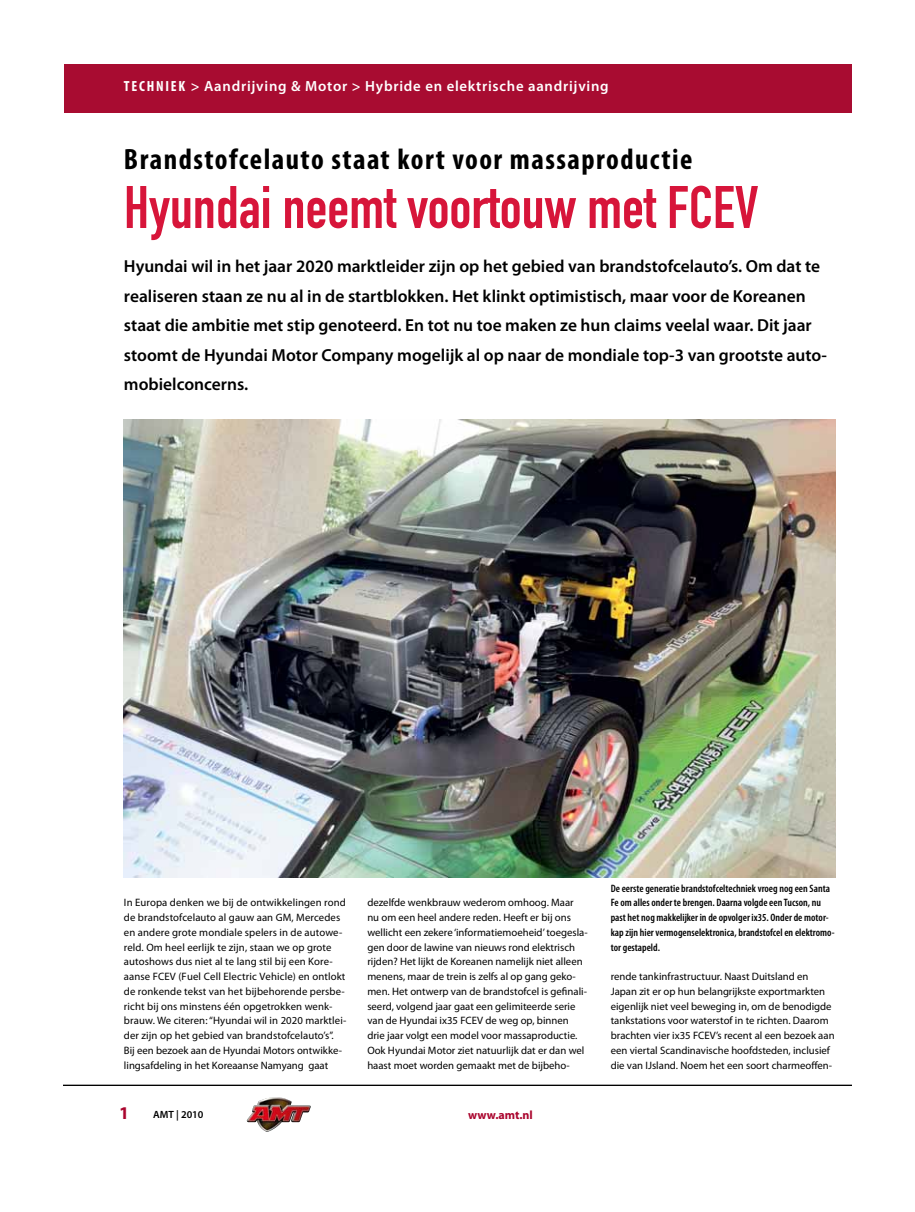
<style>
.page{position:relative;width:915px;height:1212px;background:#fff}
.page>*{position:absolute;margin:0;border:0;box-sizing:border-box;transform-origin:0 0}
.t1{font:58.95px "DIN Engschrift Std";color:#d7153a}
.t2{font:700 condensed 29.55px "Myriad Pro";letter-spacing:.05em;color:#000}
.t3{font:700 18px "Myriad Pro";color:#aa052e}
.t4{font:600 17.4px/29.5px "Myriad Pro";color:#000}
.t5{font:600 14.7px "Myriad Pro";letter-spacing:.05em;color:#fff}
.t6{font:700 12px "Myriad Pro";color:#aa052e}
.t7{font:10.65px/14.7px "Myriad Pro";color:#000}
.t8{font:600 condensed 10.65px/14.7px "Myriad Pro";color:#000}
.t9{font:600 10.5px "Myriad Pro";color:#000}
.s1{font-weight:700;font-stretch:condensed}
</style>
<div class="page">
<img style="left:247px;top:1097px;width:63px;height:35px">
<div style="left:64px;top:64px;width:786px;height:48px;background:#a80c31"></div>
<hr style="left:64px;top:1084px;width:786px;height:2px;background:#000">
<img style="left:123px;top:419px;width:712px;height:458px">
<h3 class="t5" style="left:124px;top:78px;width:486px"><span class="s1">TECHNIEK</span> &gt; Aandrijving &amp; Motor &gt; Hybride en elektrische aandrijving</h3>
<h2 class="t2" style="left:124px;top:143px;width:570px">Brandstofcelauto staat kort voor massaproductie</h2>
<h1 class="t1" style="left:124px;top:173px;width:636px">Hyundai neemt voortouw met FCEV</h1>
<p class="t4" style="left:124px;top:252px;width:704px">Hyundai wil in het jaar 2020 marktleider zijn op het gebied van brandstofcelauto’s. Om dat te realiseren staan ze nu al in de startblokken. Het klinkt optimistisch, maar voor de Koreanen staat die ambitie met stip genoteerd. En tot nu toe maken ze hun claims veelal waar. Dit jaar stoomt de Hyundai Motor Company mogelijk al op naar de mondiale top-3 van grootste auto&shy;mobielconcerns.</p>
<p class="t7" style="left:124px;top:896px;width:224px">In Europa denken we bij de ontwikkelingen rond de brandstofcelauto al gauw aan GM, Mercedes en andere grote mondiale spelers in de autowe&shy;reld. Om heel eerlijk te zijn, staan we op grote autoshows dus niet al te lang stil bij een Kore&shy;aanse FCEV (Fuel Cell Electric Vehicle) en ontlokt de ronkende tekst van het bijbehorende persbe&shy;richt bij ons minstens één opgetrokken wenk&shy;brauw. We citeren: “Hyundai wil in 2020 marktlei&shy;der zijn op het gebied van brandstofcelauto’s”.<br>Bij een bezoek aan de Hyundai Motors ontwikke&shy;lingsafdeling in het Koreaanse Namyang gaat</p>
<p class="t7" style="left:367px;top:896px;width:222px">dezelfde wenkbrauw wederom omhoog. Maar nu om een heel andere reden. Heeft er bij ons wellicht een zekere ‘informatiemoeheid’ toegesla&shy;gen door de lawine van nieuws rond elektrisch rijden? Het lijkt de Koreanen namelijk niet alleen menens, maar de trein is zelfs al op gang geko&shy;men. Het ontwerp van de brandstofcel is gefinali&shy;seerd, volgend jaar gaat een gelimiteerde serie van de Hyundai ix35 FCEV de weg op, binnen drie jaar volgt een model voor massaproductie.<br>Ook Hyundai Motor ziet natuurlijk dat er dan wel haast moet worden gemaakt met de bijbeho-</p>
<h3 class="t3" style="left:119px;top:1101px;width:11px">1</h3>
<p class="t9" style="left:153px;top:1107px;width:52px">AMT | 2010</p>
<p class="t6" style="left:468px;top:1107px;width:66px">www.amt.nl</p>
<p class="t8" style="left:610px;top:881px;width:225px">De eerste generatie brandstofceltechniek vroeg nog een Santa Fe om alles onder te brengen. Daarna volgde een Tucson, nu past het nog makkelijker in de opvolger ix35. Onder de motor&shy;kap zijn hier vermogenselektronica, brandstofcel en elektromo&shy;tor gestapeld.</p>
<p class="t7" style="left:610px;top:969px;width:225px">rende tankinfrastructuur. Naast Duitsland en Japan zit er op hun belangrijkste exportmarkten eigenlijk niet veel beweging in, om de benodigde tankstations voor waterstof in te richten. Daarom brachten vier ix35 FCEV’s recent al een bezoek aan een viertal Scandinavische hoofdsteden, inclusief die van IJsland. Noem het een soort charmeoffen-</p>
</div>
